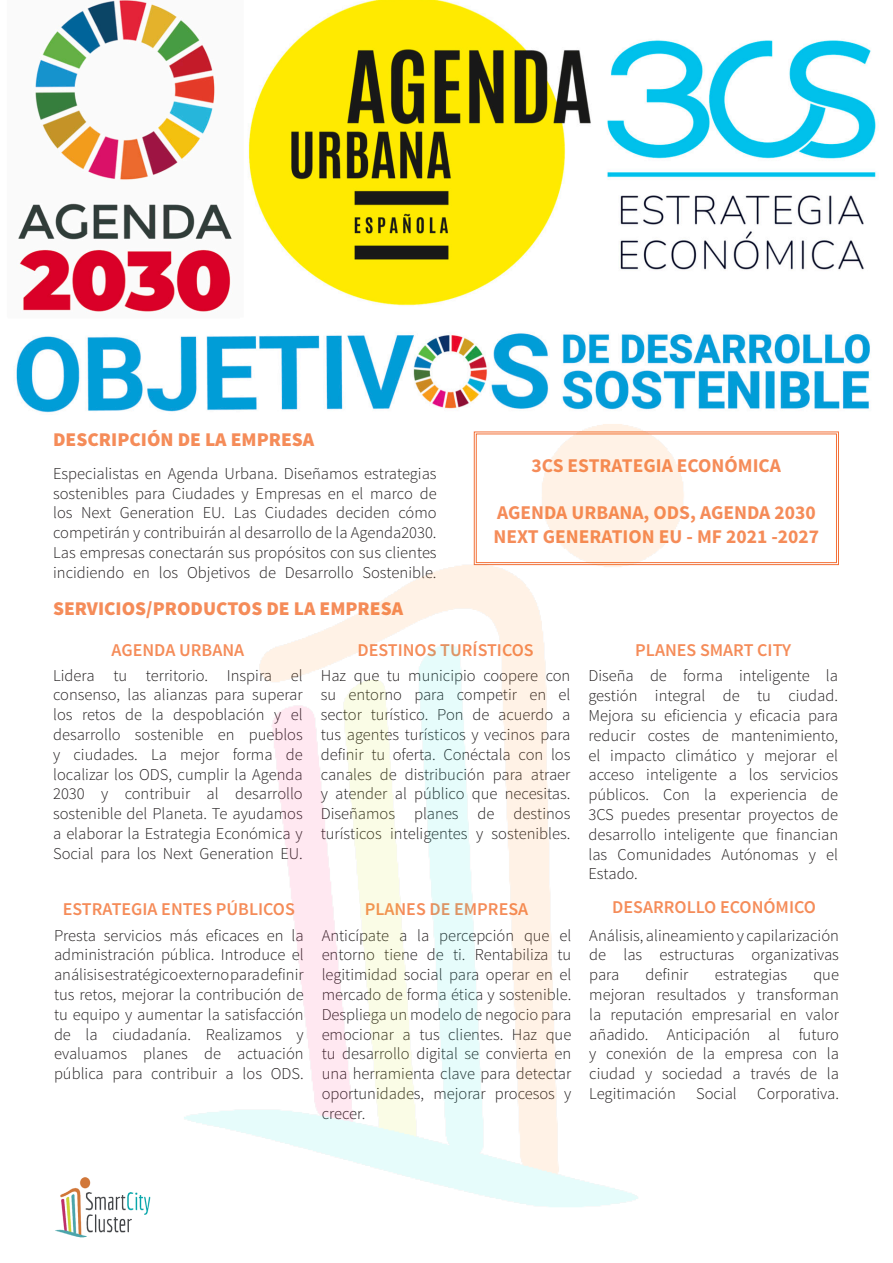
<style>
.page{position:relative;width:893px;height:1263px;background:#fff}
.page>*{position:absolute;margin:0;border:0;box-sizing:border-box;transform-origin:0 0}
.t1{font:700 19.5px "Source Sans Pro";color:#f58c59}
.t2{font:900 19.5px "Source Sans Pro";color:#f58c59}
.t3{font:600 18px "Source Sans Pro";color:#f58c59}
.t4{font:300 16.5px/19.8px "Source Sans Pro";color:#231f20;text-align:justify}
</style>
<div class="page">
<img style="left:16px;top:0;width:860px;height:413px">
<svg style="left:692px;top:431px;width:147px;height:135px"></svg>
<img style="left:55px;top:1177px;width:96px;height:61px">
<img style="left:184px;top:424px;width:508px;height:783px">
<p class="t2" style="left:53px;top:427px;width:263px">DESCRIPCIÓN DE LA EMPRESA</p>
<p class="t4" style="left:53px;top:464px;width:385px">Especialistas en Agenda Urbana. Diseñamos estrategias sostenibles para Ciudades y Empresas en el marco de los Next Generation EU. Las Ciudades deciden cómo competirán y contribuirán al desarrollo de la Agenda2030.<br>Las empresas conectarán sus propósitos con sus clientes incidiendo en los Objetivos de Desarrollo Sostenible.</p>
<p class="t2" style="left:53px;top:595px;width:351px">SERVICIOS/PRODUCTOS DE LA EMPRESA</p>
<p class="t1" style="left:532px;top:453px;width:251px">3CS ESTRATEGIA ECONÓMICA</p>
<p class="t1" style="left:497px;top:500px;width:320px">AGENDA URBANA, ODS, AGENDA 2030</p>
<p class="t1" style="left:494px;top:524px;width:327px">NEXT GENERATION EU - MF 2021 -2027</p>
<p class="t3" style="left:112px;top:639px;width:134px">AGENDA URBANA</p>
<p class="t4" style="left:53px;top:665px;width:251px">Lidera tu territorio. Inspira el consenso, las alianzas para superar los retos de la despoblación y el desarrollo sostenible en pueblos y ciudades. La mejor forma de localizar los ODS, cumplir la Agenda 2030 y contribuir al desarrollo sostenible del Planeta. Te ayudamos a elaborar la Estrategia Económica y Social para los Next Generation EU.</p>
<p class="t3" style="left:63px;top:898px;width:234px">ESTRATEGIA ENTES PÚBLICOS</p>
<p class="t4" style="left:54px;top:925px;width:251px">Presta servicios más eficaces en la administración pública. Introduce el análisis estratégico externo para definir tus retos, mejorar la contribución de tu equipo y aumentar la satisfacción de la ciudadanía. Realizamos y evaluamos planes de actuación pública para contribuir a los ODS.</p>
<p class="t3" style="left:357px;top:639px;width:178px">DESTINOS TURÍSTICOS</p>
<p class="t3" style="left:635px;top:639px;width:157px">PLANES SMART CITY</p>
<p class="t4" style="left:321px;top:665px;width:251px">Haz que tu municipio coopere con su entorno para competir en el sector turístico. Pon de acuerdo a tus agentes turísticos y vecinos para definir tu oferta. Conéctala con los canales de distribución para atraer y atender al público que necesitas.<br>Diseñamos planes de destinos turísticos inteligentes y sostenibles.</p>
<p class="t4" style="left:588px;top:666px;width:251px">Diseña de forma inteligente la gestión integral de tu ciudad.<br>Mejora su eficiencia y eficacia para reducir costes de mantenimiento, el impacto climático y mejorar el acceso inteligente a los servicios públicos. Con la experiencia de 3CS puedes presentar proyectos de desarrollo inteligente que financian las Comunidades Autónomas y el Estado.</p>
<p class="t3" style="left:365px;top:898px;width:165px">PLANES DE EMPRESA</p>
<p class="t4" style="left:322px;top:925px;width:251px">Anticípate a la percepción que el entorno tiene de ti. Rentabiliza tu legitimidad social para operar en el mercado de forma ética y sostenible.<br>Despliega un modelo de negocio para emocionar a tus clientes. Haz que tu desarrollo digital se convierta en una herramienta clave para detectar oportunidades, mejorar procesos y crecer.</p>
<p class="t3" style="left:612px;top:896px;width:205px">DESARROLLO ECONÓMICO</p>
<p class="t4" style="left:589px;top:925px;width:251px">Análisis, alineamiento y capilarización de las estructuras organizativas para</p>
<p class="t4" style="left:646px;top:965px;width:44px">definir</p>
<p class="t4" style="left:715px;top:965px;width:74px">estrategias</p>
<p class="t4" style="left:589px;top:965px;width:251px;text-indent:224px">que mejoran resultados y transforman la reputación empresarial en valor añadido. Anticipación al futuro y conexión de la empresa con la ciudad y sociedad a través de la Legitimación Social Corporativa.</p>
</div>
